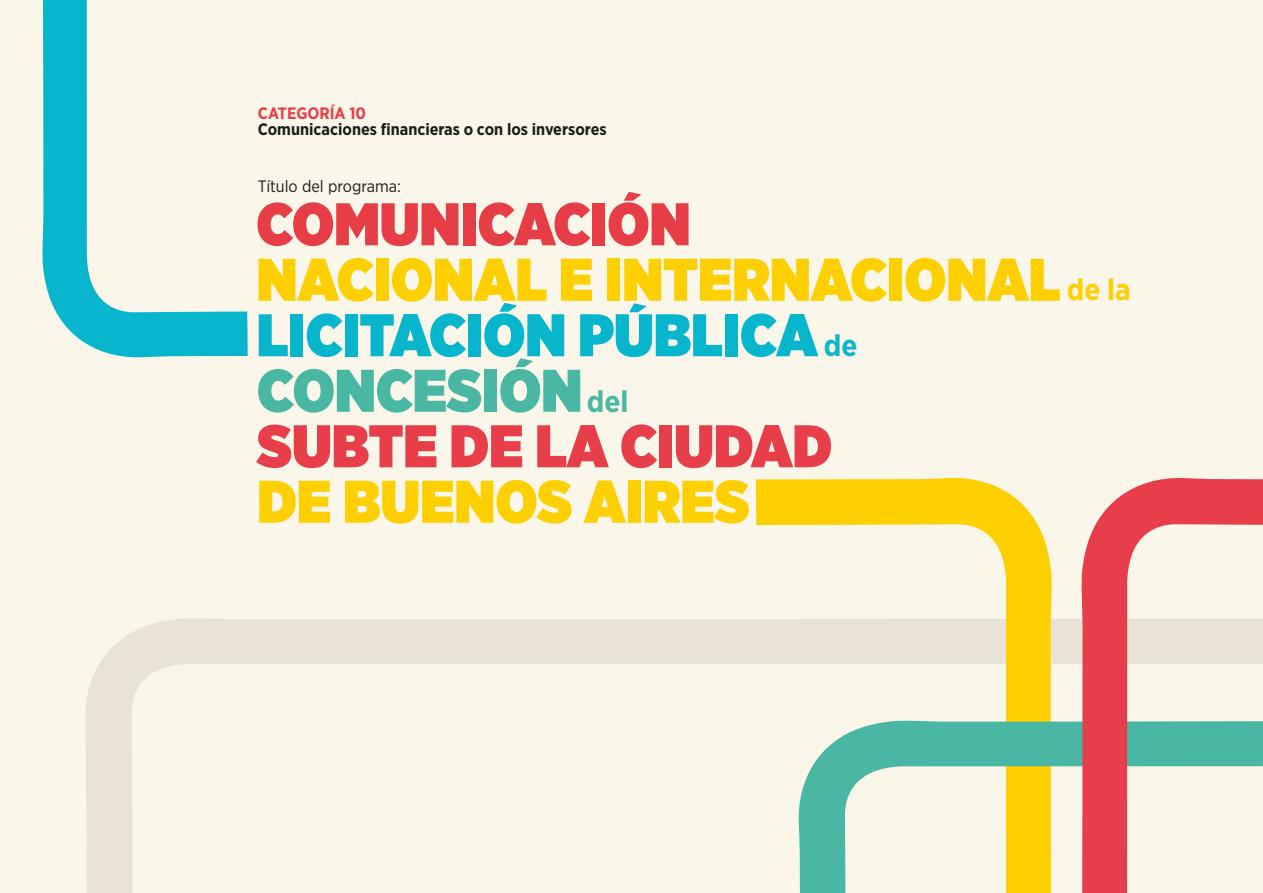
<style>
.page{position:relative;width:1263px;height:893px;background:#faf6e9}
.page>*{position:absolute;margin:0;border:0;box-sizing:border-box;transform-origin:0 0}
.t1{font:900 60px "Gotham Narrow";color:#ffd001}
.t2{font:900 60px "Gotham Narrow";color:#07b6cc}
.t3{font:900 60px "Gotham Narrow";color:#e73e49}
.t4{font:900 60px "Gotham Narrow";color:#e73d47}
.t5{font:900 60px "Gotham Narrow";color:#49b7a3}
.t6{font:700 30px "Gotham Narrow";color:#ffd001}
.t7{font:700 30px "Gotham Narrow";color:#49b7a3}
.t8{font:700 30px "Gotham Narrow";color:#0eb6c9}
.t9{font:700 16.5px "Gotham Narrow";color:#1c1d1c}
.t10{font:16.5px "Gotham Narrow";color:#1c1d1c}
.t11{font:700 16.5px "Gotham Narrow";color:#e73e49}
</style>
<div class="page">
<svg style="left:42px;top:0;width:206px;height:358px"></svg>
<svg style="left:85px;top:618px;width:996px;height:275px"></svg>
<svg style="left:756px;top:478px;width:296px;height:415px"></svg>
<svg style="left:789px;top:720px;width:292px;height:173px"></svg>
<svg style="left:1081px;top:478px;width:182px;height:415px"></svg>
<p class="t11" style="left:258px;top:102px;width:110px">CATEGORÍA 10</p>
<p class="t9" style="left:258px;top:119px;width:350px">Comunicaciones financieras o con los inversores</p>
<p class="t10" style="left:258px;top:176px;width:145px">Título del programa:</p>
<h1 class="t4" style="left:256px;top:183px;width:436px">COMUNICACIÓN</h1>
<h1 class="t1" style="left:257px;top:239px;width:805px">NACIONAL E INTERNACIONAL</h1>
<h1 class="t2" style="left:257px;top:294px;width:562px">LICITACIÓN PÚBLICA</h1>
<h1 class="t5" style="left:257px;top:350px;width:327px">CONCESIÓN</h1>
<h1 class="t3" style="left:257px;top:405px;width:576px">SUBTE DE LA CIUDAD</h1>
<h1 class="t1" style="left:257px;top:461px;width:494px">DE BUENOS AIRES</h1>
<h2 class="t8" style="left:824px;top:327px;width:35px">de</h2>
<h2 class="t7" style="left:587px;top:382px;width:43px">del</h2>
<h2 class="t6" style="left:1067px;top:271px;width:65px">de la</h2>
</div>
